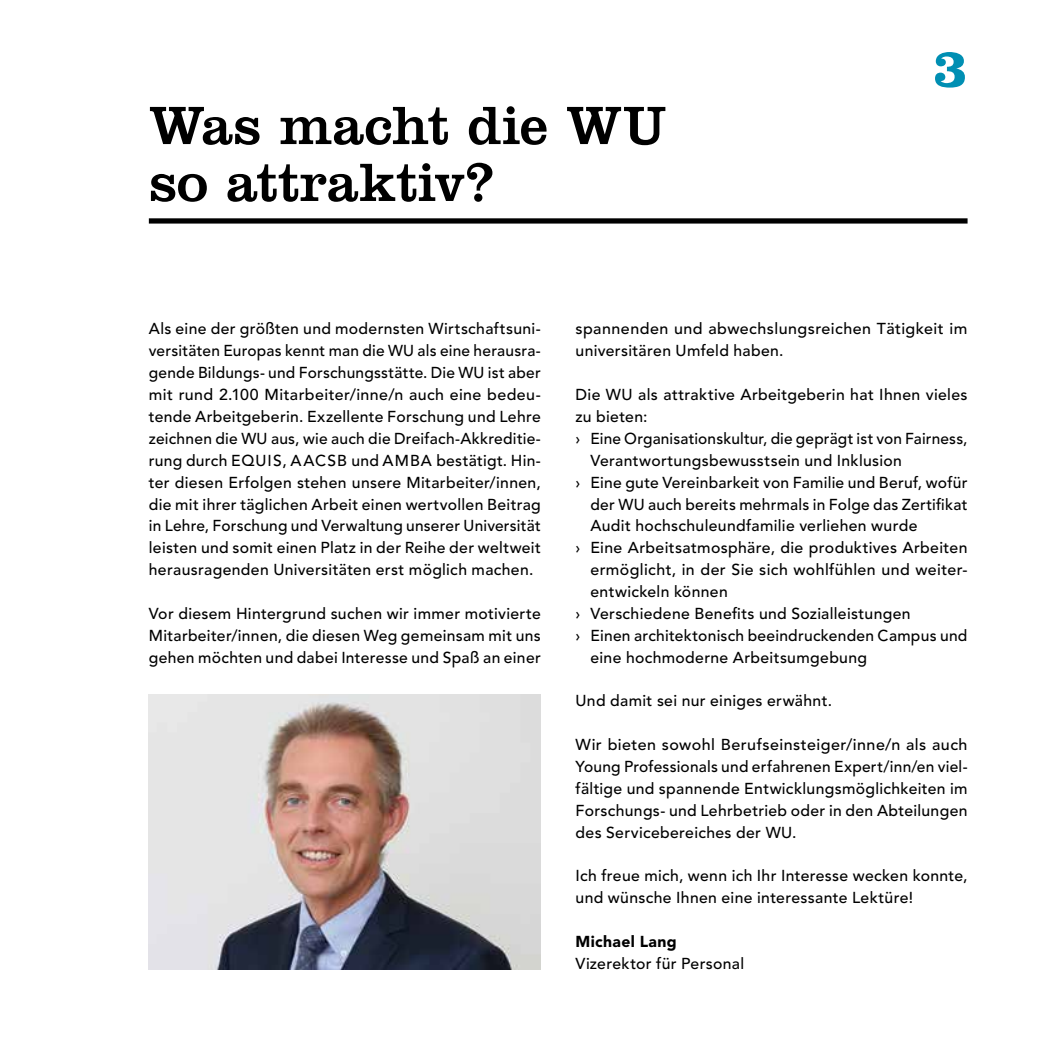
<style>
.page{position:relative;width:1042px;height:1042px;background:#fff}
.page>*{position:absolute;margin:0;border:0;box-sizing:border-box;transform-origin:0 0}
.t1{font:56px/56.9px "Clarendon LT Std";color:#000}
.t2{font:700 56px "Clarendon LT Std";color:#008fb3}
.t3{font:500 15.75px/21.9px "Avenir LT Std";letter-spacing:.02em;color:#000;text-align:justify}
.t4{font:900 15.75px "Avenir LT Std";letter-spacing:.02em;color:#000}
</style>
<div class="page">
<div style="left:149px;top:218px;width:818px;height:6px;background:#000"></div>
<img style="left:149px;top:694px;width:392px;height:275px">
<h1 class="t1" style="left:149px;top:97px;width:519px">Was macht die WU so attraktiv?</h1>
<h1 class="t2" style="left:933px;top:34px;width:36px">3</h1>
<p class="t3" style="left:149px;top:318px;width:393px">Als eine der größten und modernsten Wirtschaftsuni&shy;versitäten Europas kennt man die WU als eine herausra&shy;gende Bildungs- und Forschungsstätte. Die WU ist aber mit rund 2.100 Mitarbeiter/inne/n auch eine bedeu&shy;tende Arbeitgeberin. Exzellente Forschung und Lehre zeichnen die WU aus, wie auch die Dreifach-Akkreditie&shy;rung durch EQUIS, AACSB und AMBA bestätigt. Hin&shy;ter diesen Erfolgen stehen unsere Mitarbeiter/innen, die mit ihrer täglichen Arbeit einen wertvollen Beitrag in Lehre, Forschung und Verwaltung unserer Universität leisten und somit einen Platz in der Reihe der weltweit herausragenden Universitäten erst möglich machen.</p>
<p class="t3" style="left:149px;top:603px;width:393px">Vor diesem Hintergrund suchen wir immer motivierte Mitarbeiter/innen, die diesen Weg gemeinsam mit uns gehen möchten und dabei Interesse und Spaß an einer</p>
<p class="t3" style="left:575px;top:318px;width:393px">spannenden und abwechslungsreichen Tätigkeit im universitären Umfeld haben.</p>
<p class="t3" style="left:575px;top:384px;width:393px">Die WU als attraktive Arbeitgeberin hat Ihnen vieles</p>
<p class="t3" style="left:575px;top:406px;width:73px">zu bieten:</p>
<p class="t3" style="left:575px;top:428px;width:393px">› Eine Organisationskultur, die geprägt ist von Fairness,</p>
<p class="t3" style="left:590px;top:450px;width:313px">Verantwortungsbewusstsein und Inklusion</p>
<p class="t3" style="left:575px;top:472px;width:393px">› Eine gute Vereinbarkeit von Familie und Beruf, wofür</p>
<p class="t3" style="left:590px;top:493px;width:379px">der WU auch bereits mehrmals in Folge das Zertifikat</p>
<p class="t3" style="left:590px;top:515px;width:328px">Audit hochschuleundfamilie verliehen wurde</p>
<p class="t3" style="left:575px;top:537px;width:393px">› Eine Arbeitsatmosphäre, die produktives Arbeiten</p>
<p class="t3" style="left:590px;top:559px;width:379px">ermöglicht, in der Sie sich wohlfühlen und weiter-</p>
<p class="t3" style="left:590px;top:581px;width:139px">entwickeln können</p>
<p class="t3" style="left:575px;top:603px;width:337px">› Verschiedene Benefits und Sozialleistungen</p>
<p class="t3" style="left:575px;top:625px;width:393px">› Einen architektonisch beeindruckenden Campus und</p>
<p class="t3" style="left:590px;top:647px;width:278px">eine hochmoderne Arbeitsumgebung</p>
<p class="t3" style="left:575px;top:690px;width:258px">Und damit sei nur einiges erwähnt.</p>
<p class="t3" style="left:575px;top:734px;width:393px">Wir bieten sowohl Berufseinsteiger/inne/n als auch Young Professionals und erfahrenen Expert/inn/en viel&shy;fältige und spannende Entwicklungsmöglichkeiten im Forschungs- und Lehrbetrieb oder in den Abteilungen des Servicebereiches der WU.</p>
<p class="t3" style="left:575px;top:865px;width:393px">Ich freue mich, wenn ich Ihr Interesse wecken konnte, und wünsche Ihnen eine interessante Lektüre!</p>
<p class="t4" style="left:575px;top:932px;width:103px">Michael Lang</p>
<p class="t3" style="left:575px;top:953px;width:170px">Vizerektor für Personal</p>
</div>
